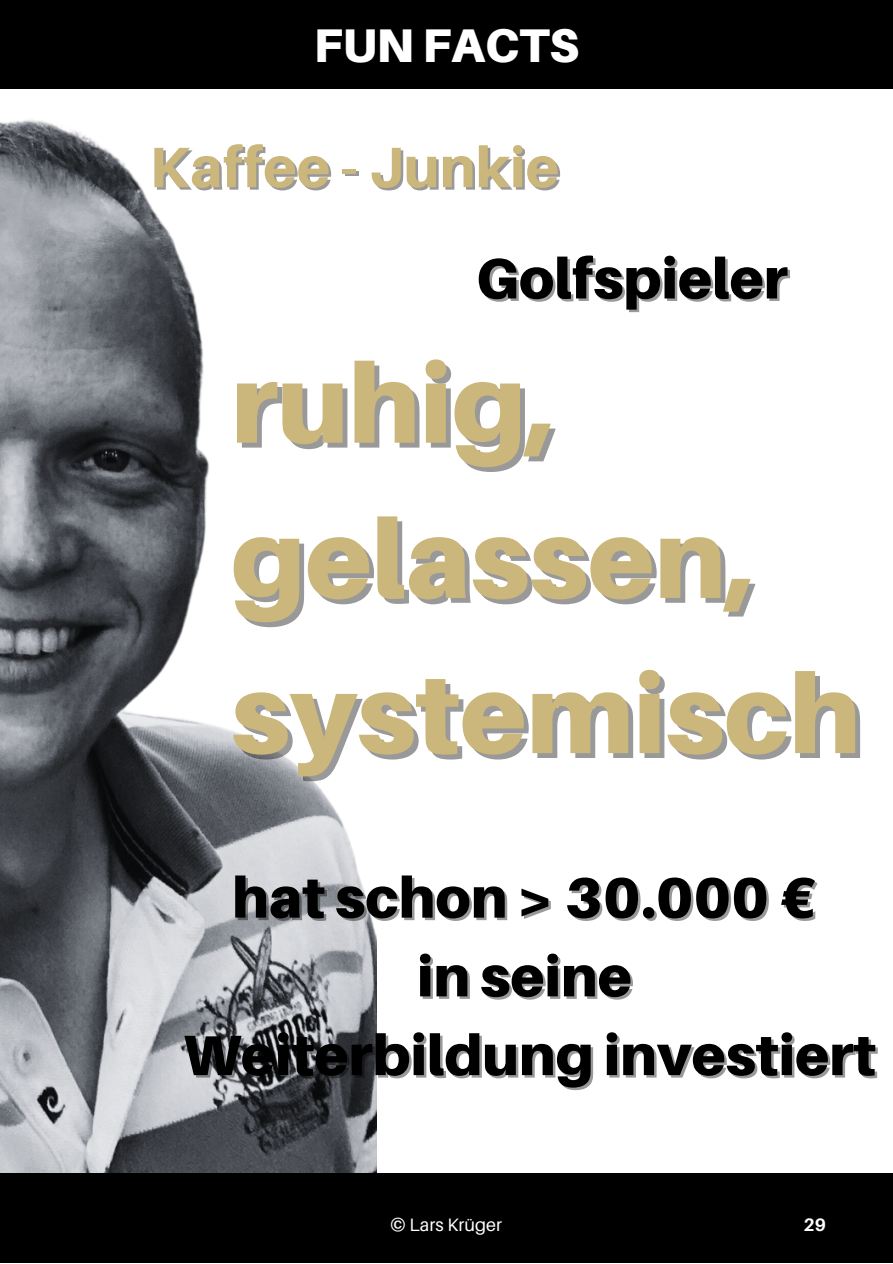
<style>
.page{position:relative;width:893px;height:1264px;background:#fff}
.page>*{position:absolute;margin:0;border:0;box-sizing:border-box;transform-origin:0 0}
.t1{font:900 110.85px/155.1px "Aileron";color:#cbb67b}
.t2{font:900 57px/78.8px "Aileron";color:#000;text-align:center}
.t3{font:800 57px "Aileron";color:#cbb67b}
.t4{font:900 47.25px "Aileron";color:#fff}
.t5{font:18px "Aileron";color:#fff}
.t6{font:700 18px "Aileron";color:#fff}
</style>
<div class="page">
<div style="left:0;top:0;width:892px;height:89px;background:#000"></div>
<div style="left:0;top:1173px;width:892px;height:89px;background:#000"></div>
<img style="left:0;top:120px;width:377px;height:1052px">
<p class="t4" style="left:313px;top:16px;width:267px">FUN FACTS</p>
<p class="t3" style="left:149px;top:132px;width:411px">Kaffee - Junkie</p>
<p class="t2" style="left:475px;top:238px;width:313px">Golfspieler</p>
<h1 class="t1" style="left:231px;top:324px;width:631px">ruhig, gelassen, systemisch</h1>
<p class="t2" style="left:183px;top:857px;width:694px">hat schon &gt; 30.000 €<br>in seine<br>Weiterbildung investiert</p>
<p class="t5" style="left:390px;top:1213px;width:113px">© Lars Krüger</p>
<p class="t6" style="left:803px;top:1213px;width:24px">29</p>
</div>
